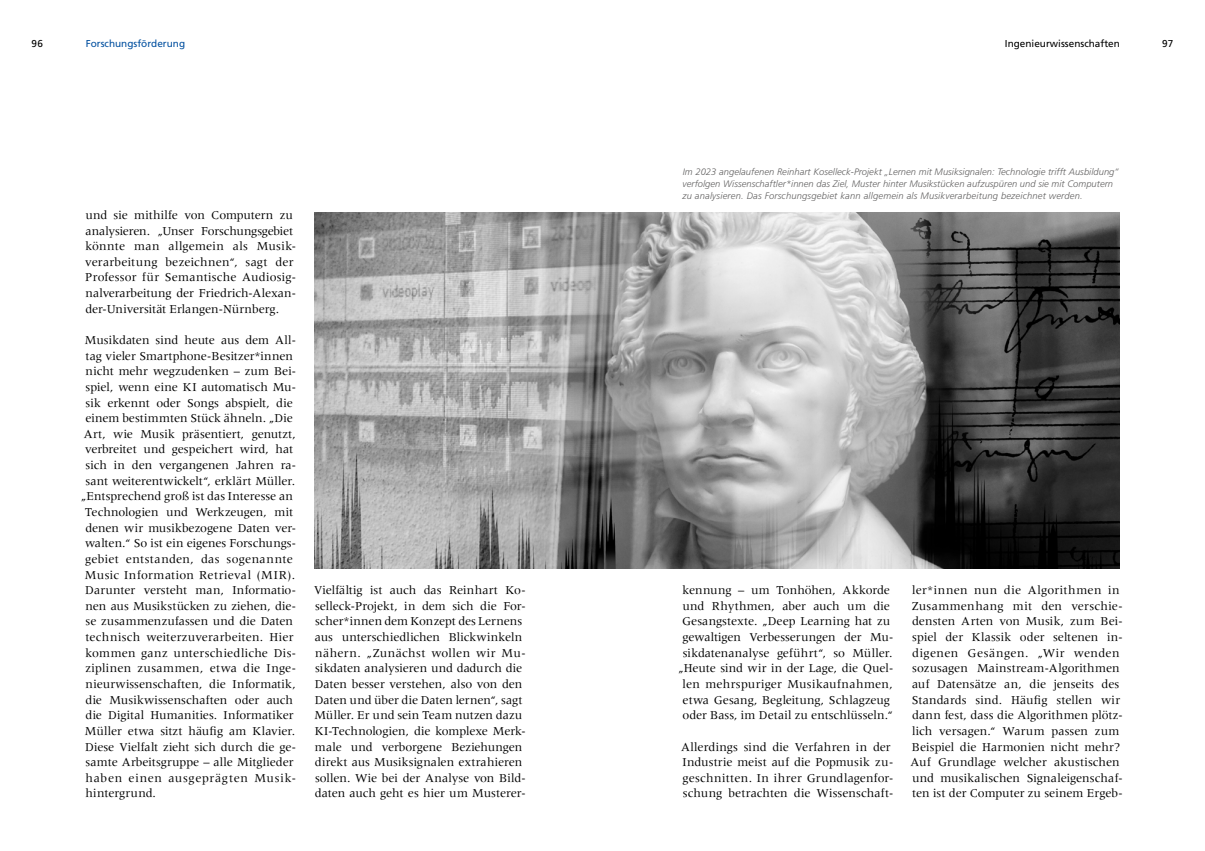
<style>
.page{position:relative;width:1205px;height:851px;background:#fff}
.page>*{position:absolute;margin:0;border:0;box-sizing:border-box;transform-origin:0 0}
.t1{font:12.5px/15.6px "Meridien LT Std";color:#000}
.t2{font:12.5px "Meridien LT Std";letter-spacing:.025em;color:#000}
.t3{font:12.5px "Meridien LT Std";letter-spacing:.02em;color:#000}
.t4{font:12.5px "Meridien LT Std";letter-spacing:.05em;color:#000}
.t5{font:10px "Frutiger LT Std";color:#000}
.t6{font:10px "Frutiger LT Std";color:#004f9f}
.t7{font:italic 300 9.38px/11.9px "Frutiger LT Std";letter-spacing:.005em;color:#646363}
</style>
<div class="page">
<img style="left:314px;top:213px;width:806px;height:355px">
<p class="t6" style="left:86px;top:38px;width:101px">Forschungsförderung</p>
<p class="t5" style="left:1005px;top:38px;width:117px">Ingenieurwissenschaften</p>
<p class="t5" style="left:32px;top:38px;width:13px">96</p>
<p class="t5" style="left:1162px;top:38px;width:13px">97</p>
<p class="t1" style="left:85px;top:207px;width:213px">und sie mithilfe von Computern zu analysieren. „Unser Forschungsgebiet könnte man allgemein als Musik&shy;verarbeitung bezeichnen“, sagt der Professor für Semantische Audiosig&shy;nalverarbeitung der Friedrich-Alexan&shy;der-Universität Erlangen-Nürnberg.</p>
<p class="t1" style="left:85px;top:332px;width:213px">Musikdaten sind heute aus dem All-</p>
<p class="t1" style="left:85px;top:348px;width:209px">tag vieler Smartphone-Besitzer*innen</p>
<p class="t1" style="left:86px;top:363px;width:212px">nicht mehr wegzudenken – zum Bei-</p>
<p class="t1" style="left:86px;top:379px;width:212px">spiel, wenn eine KI automatisch Mu-</p>
<p class="t1" style="left:86px;top:394px;width:209px">sik erkennt oder Songs abspielt, die</p>
<p class="t1" style="left:85px;top:410px;width:209px">einem bestimmten Stück ähneln. „Die</p>
<p class="t1" style="left:84px;top:426px;width:213px">Art, wie Musik präsentiert, genutzt,</p>
<p class="t1" style="left:85px;top:441px;width:209px">verbreitet und gespeichert wird, hat</p>
<p class="t1" style="left:86px;top:457px;width:212px">sich in den vergangenen Jahren ra-</p>
<p class="t1" style="left:86px;top:473px;width:211px">sant weiterentwickelt“, erklärt Müller.</p>
<p class="t1" style="left:81px;top:488px;width:214px">„Entsprechend groß ist das Interesse an</p>
<p class="t1" style="left:85px;top:504px;width:210px">Technologien und Werkzeugen, mit</p>
<p class="t1" style="left:85px;top:519px;width:212px">denen wir musikbezogene Daten ver-</p>
<p class="t1" style="left:85px;top:535px;width:213px">walten.“ So ist ein eigenes Forschungs-</p>
<p class="t3" style="left:85px;top:552px;width:209px">gebiet entstanden, das sogenannte</p>
<p class="t2" style="left:85px;top:567px;width:212px">Music Information Retrieval (MIR).</p>
<p class="t1" style="left:85px;top:582px;width:213px">Darunter versteht man, Informatio-</p>
<p class="t1" style="left:86px;top:598px;width:212px">nen aus Musikstücken zu ziehen, die-</p>
<p class="t1" style="left:86px;top:613px;width:209px">se zusammenzufassen und die Daten</p>
<p class="t1" style="left:85px;top:629px;width:210px">technisch weiterzuverarbeiten. Hier</p>
<p class="t1" style="left:85px;top:644px;width:212px">kommen ganz unterschiedliche Dis-</p>
<p class="t1" style="left:85px;top:660px;width:212px">ziplinen zusammen, etwa die Inge-</p>
<p class="t1" style="left:86px;top:676px;width:212px">nieurwissenschaften, die Informatik,</p>
<p class="t1" style="left:85px;top:691px;width:209px">die Musikwissenschaften oder auch</p>
<p class="t1" style="left:85px;top:707px;width:210px">die Digital Humanities. Informatiker</p>
<p class="t1" style="left:85px;top:723px;width:212px">Müller etwa sitzt häufig am Klavier.</p>
<p class="t1" style="left:85px;top:738px;width:213px">Diese Vielfalt zieht sich durch die ge-</p>
<p class="t1" style="left:86px;top:754px;width:209px">samte Arbeitsgruppe – alle Mitglieder</p>
<p class="t4" style="left:85px;top:770px;width:210px">haben einen ausgeprägten Musik-</p>
<p class="t1" style="left:85px;top:785px;width:72px">hintergrund.</p>
<p class="t1" style="left:314px;top:582px;width:213px">Vielfältig ist auch das Reinhart Ko&shy;selleck-Projekt, in dem sich die For&shy;scher*innen dem Konzept des Lernens aus unterschiedlichen Blickwinkeln nähern. „Zunächst wollen wir Mu&shy;sikdaten analysieren und dadurch die Daten besser verstehen, also von den Daten und über die Daten lernen“, sagt Müller. Er und sein Team nutzen dazu KI-Technologien, die komplexe Merk&shy;male und verborgene Beziehungen direkt aus Musiksignalen extrahieren sollen. Wie bei der Analyse von Bild&shy;daten auch geht es hier um Musterer-</p>
<p class="t7" style="left:682px;top:166px;width:438px">Im 2023 angelaufenen Reinhart Koselleck-Projekt „Lernen mit Musiksignalen: Technologie trifft Ausbildung“ verfolgen Wissenschaftler*innen das Ziel, Muster hinter Musikstücken aufzuspüren und sie mit Computern zu analysieren. Das Forschungsgebiet kann allgemein als Musikverarbeitung bezeichnet werden.</p>
<p class="t1" style="left:678px;top:582px;width:217px;text-align:center">kennung – um Tonhöhen, Akkorde und Rhythmen, aber auch um die Gesangstexte. „Deep Learning hat zu gewaltigen Verbesserungen der Mu&shy;sikdatenanalyse geführt“, so Müller. „Heute sind wir in der Lage, die Quel&shy;len mehrspuriger Musikaufnahmen, etwa Gesang, Begleitung, Schlagzeug oder Bass, im Detail zu entschlüsseln.“</p>
<p class="t1" style="left:681px;top:738px;width:214px">Allerdings sind die Verfahren in der Industrie meist auf die Popmusik zu&shy;geschnitten. In ihrer Grundlagenfor&shy;schung betrachten die Wissenschaft-</p>
<p class="t1" style="left:910px;top:582px;width:214px">ler*innen nun die Algorithmen in Zusammenhang mit den verschie&shy;densten Arten von Musik, zum Bei&shy;spiel der Klassik oder seltenen in&shy;digenen Gesängen. „Wir wenden sozusagen Mainstream-Algorithmen auf Datensätze an, die jenseits des Standards sind. Häufig stellen wir dann fest, dass die Algorithmen plötz&shy;lich versagen.“ Warum passen zum Beispiel die Harmonien nicht mehr?<br>Auf Grundlage welcher akustischen und musikalischen Signaleigenschaf&shy;ten ist der Computer zu seinem Ergeb-</p>
</div>
